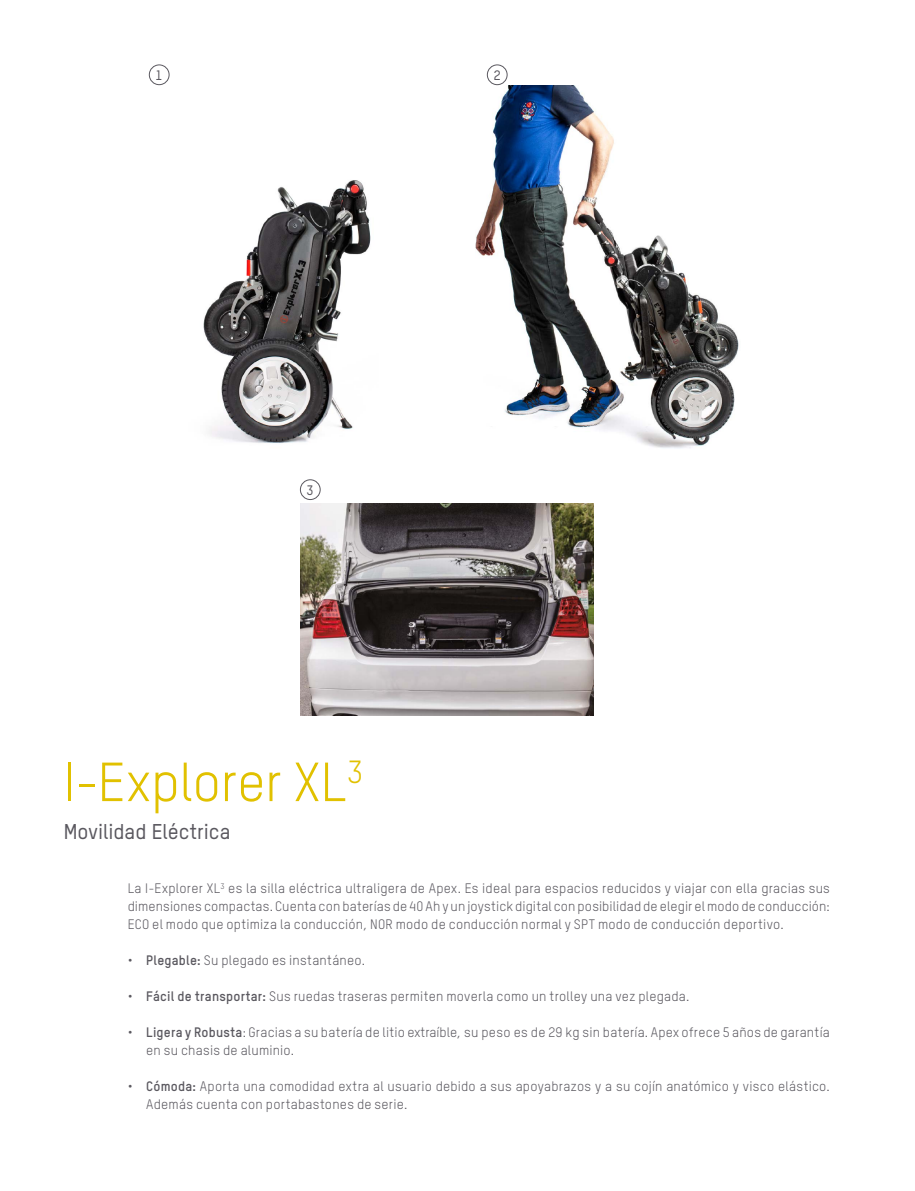
<style>
.page{position:relative;width:915px;height:1191px;background:#fff}
.page>*{position:absolute;margin:0;border:0;box-sizing:border-box;transform-origin:0 0}
.Titulo{font:54px "TSTAR";letter-spacing:-.005em;color:#e1c100}
.Subtitulo{font:500 21px "TSTAR";letter-spacing:.005em;color:#5a585f}
.Texto_general{font:13.5px/18px "TSTAR";letter-spacing:.015em;color:#5a585f}
.Texto_general-2{font:500 13.5px "TSTAR";color:#5a585f}
.s1{font-weight:700}
</style>
<div class="page">
<img style="left:300px;top:503px;width:293px;height:213px">
<div style="left:300px;top:479px;width:20px;height:21px;border:1px solid #5a585f;border-radius:50%"></div>
<img style="left:203px;top:180px;width:168px;height:263px">
<img style="left:475px;top:86px;width:264px;height:363px">
<div style="left:149px;top:65px;width:20px;height:20px;border:1px solid #5a585f;border-radius:50%"></div>
<div style="left:487px;top:65px;width:20px;height:20px;border:1px solid #5a585f;border-radius:50%"></div>
<p class="Texto_general-2" style="left:156px;top:67px;width:8px">1</p>
<p class="Texto_general-2" style="left:493px;top:67px;width:8px">2</p>
<p class="Texto_general-2" style="left:306px;top:482px;width:8px">3</p>
<p class="Titulo" style="left:64px;top:749px;width:300px">I-Explorer XL<sup>3</sup></p>
<p class="Subtitulo" style="left:64px;top:819px;width:168px">Movilidad Eléctrica</p>
<p class="Texto_general" style="left:128px;top:879px;width:703px;text-align:justify">La I-Explorer XL<sup>3</sup> es la silla eléctrica ultraligera de Apex. Es ideal para espacios reducidos y viajar con ella gracias sus dimensiones compactas. Cuenta con baterías de 40 Ah y un joystick digital con posibilidad de elegir el modo de conducción:<br>ECO el modo que optimiza la conducción, NOR modo de conducción normal y SPT modo de conducción deportivo.</p>
<p class="Texto_general" style="left:128px;top:951px;width:239px">• <span class="s1">Plegable:</span> Su plegado es instantáneo.</p>
<p class="Texto_general" style="left:128px;top:987px;width:563px">• <span class="s1">Fácil de transportar:</span> Sus ruedas traseras permiten moverla como un trolley una vez plegada.</p>
<p class="Texto_general" style="left:146px;top:1023px;width:685px;text-indent:-19px">• <span class="s1">Ligera y Robusta</span>: Gracias a su batería de litio extraíble, su peso es de 29 kg sin batería. Apex ofrece 5 años de garantía en su chasis de aluminio.</p>
<p class="Texto_general" style="left:146px;top:1077px;width:685px;text-indent:-19px">• <span class="s1">Cómoda:</span> Aporta una comodidad extra al usuario debido a sus apoyabrazos y a su cojín anatómico y visco elástico.<br>Además cuenta con portabastones de serie.</p>
</div>
